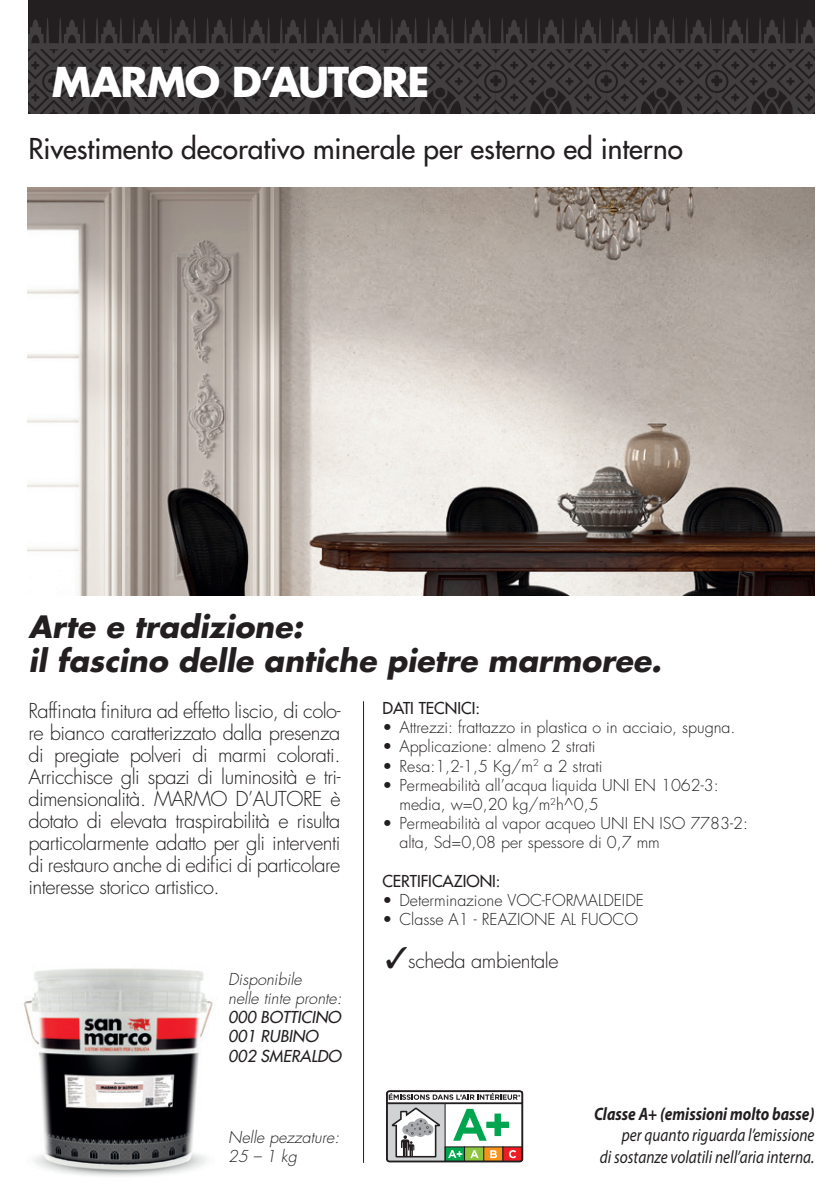
<style>
.page{position:relative;width:840px;height:1191px;background:#fff}
.page>*{position:absolute;margin:0;border:0;box-sizing:border-box;transform-origin:0 0}
.t1{font:700 40px "Futura Std";letter-spacing:-.035em;color:#fff}
.t2{font:italic 700 30px/34px "Futura Std";color:#231f20}
.t3{font:500 28px "Futura Std";color:#231f20}
.t4{font:300 20px/22px "Futura";letter-spacing:-.025em;color:#231f20;text-align:justify}
.t5{font:italic 18px/21.6px "Myriad Pro";color:#231f20;text-align:right;scale:.85 1}
.t6{font:italic 700 18px "Myriad Pro";color:#231f20;scale:.85 1}
.t7{font:300 16px/19.2px "Futura";color:#231f20}
.t8{font:italic 300 16px "Futura";color:#231f20}
.t9{font:italic 16px "Futura";color:#231f20}
.t10{font:16px "Futura";color:#231f20}
</style>
<div class="page">
<img style="left:27px;top:187px;width:787px;height:409px">
<div style="left:28px;top:0;width:786px;height:114px;background:#231f20"></div>
<svg style="left:28px;top:18px;width:786px;height:96px"></svg>
<hr style="left:363px;top:701px;width:1px;height:461px;background:#231f20">
<svg style="left:386px;top:1090px;width:136px;height:72px"></svg>
<img style="left:23px;top:968px;width:190px;height:208px">
<p class="t1" style="left:52px;top:55px;width:379px">MARMO D’AUTORE</p>
<p class="t3" style="left:28px;top:131px;width:655px">Rivestimento decorativo minerale per esterno ed interno</p>
<p class="t2" style="left:28px;top:609px;width:634px">Arte e tradizione:<br>il fascino delle antiche pietre marmoree.</p>
<p class="t10" style="left:382px;top:697px;width:99px">DATI TECNICI:</p>
<p class="t7" style="left:382px;top:718px;width:354px">• Attrezzi: frattazzo in plastica o in acciaio, spugna.</p>
<p class="t7" style="left:382px;top:737px;width:214px">• Applicazione: almeno 2 strati</p>
<p class="t7" style="left:382px;top:756px;width:221px">• Resa:1,2-1,5 Kg/m<sup>2</sup> a 2 strati</p>
<p class="t7" style="left:399px;top:775px;width:320px;text-indent:-17px">• Permeabilità all’acqua liquida UNI EN 1062-3: media, w=0,20 kg/m<sup>2</sup>h^0,5</p>
<p class="t7" style="left:399px;top:814px;width:350px;text-indent:-17px">• Permeabilità al vapor acqueo UNI EN ISO 7783-2: alta, Sd=0,08 per spessore di 0,7 mm</p>
<p class="t10" style="left:382px;top:870px;width:120px">CERTIFICAZIONI:</p>
<p class="t7" style="left:382px;top:890px;width:263px">• Determinazione VOC-FORMALDEIDE</p>
<p class="t7" style="left:382px;top:910px;width:257px">• Classe A1 - REAZIONE AL FUOCO</p>
<p class="t4" style="left:28px;top:699px;width:313px">Raffinata finitura ad effetto liscio, di colo&shy;re bianco caratterizzato dalla presenza di pregiate polveri di marmi colorati.<br>Arricchisce gli spazi di luminosità e tri&shy;dimensionalità. MARMO D’AUTORE è dotato di elevata traspirabilità e risulta particolarmente adatto per gli interventi di restauro anche di edifici di particolare interesse storico artistico.</p>
<p class="t8" style="left:228px;top:968px;width:75px">Disponibile</p>
<p class="t8" style="left:228px;top:987px;width:115px">nelle tinte pronte:</p>
<p class="t9" style="left:228px;top:1006px;width:114px">000 BOTTICINO</p>
<p class="t9" style="left:228px;top:1026px;width:91px">001 RUBINO</p>
<p class="t9" style="left:228px;top:1045px;width:114px">002 SMERALDO</p>
<p class="t8" style="left:228px;top:1126px;width:113px">Nelle pezzature:</p>
<p class="t8" style="left:228px;top:1145px;width:70px">25 – 1 kg</p>
<p class="t4" style="left:385px;top:950px;width:175px">✓scheda ambientale</p>
<p class="t6" style="left:593px;top:1103px;width:261px">Classe A+ (emissioni molto basse)</p>
<p class="t5" style="left:599px;top:1124px;width:254px">per quanto riguarda l’emissione<br>di sostanze volatili nell’aria interna.</p>
</div>
